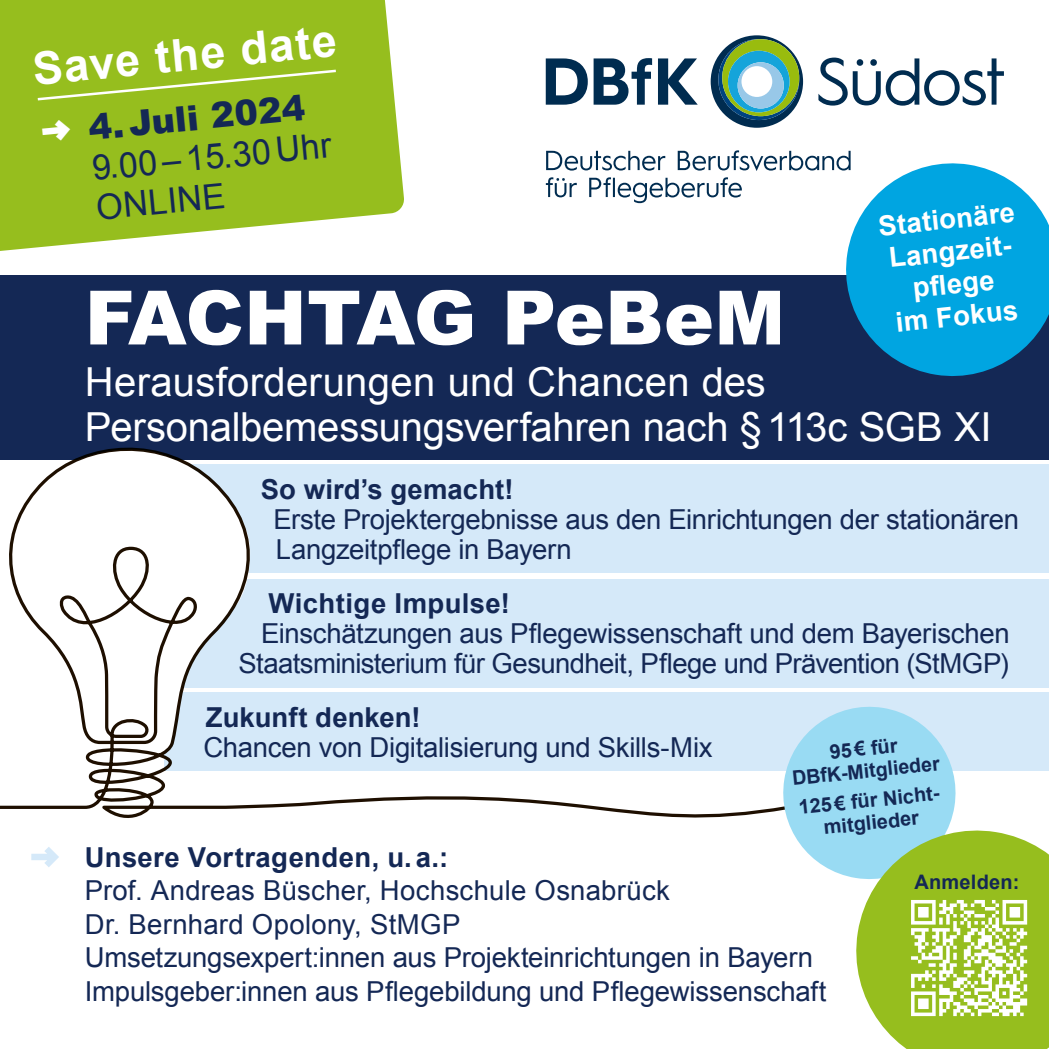
<style>
.page{position:relative;width:1049px;height:1049px;background:#fff}
.page>*{position:absolute;margin:0;border:0;box-sizing:border-box;transform-origin:0 0}
.t1{font:900 75px "Arial";letter-spacing:-.005em;color:#fff}
.t2{font:700 45px "Arial";color:#fff}
.t3{font:40px/45px "Arial";letter-spacing:-.005em;color:#fff}
.t4{font:35px/40.5px "Arial";color:#142855}
.t5{font:900 35px "Arial";color:#142855}
.t6{font:27.5px/33.5px "Arial";letter-spacing:-.01em;color:#142855}
.t7{font:700 27.5px "Arial";letter-spacing:.01em;color:#142855}
.t8{font:700 27.5px/32.5px "Arial";color:#fff;text-align:center}
.t9{font:700 20px/22.5px "Arial";letter-spacing:.01em;color:#142855;text-align:center}
.t10{font:700 20px/25px "Arial";color:#fff;text-align:center}
</style>
<div class="page">
<div style="left:0;top:275px;width:1049px;height:185px;background:#142855"></div>
<svg style="left:0;top:0;width:404px;height:251px;background:#a1c536"></svg>
<div style="left:164px;top:579px;width:885px;height:108px;background:#d5e9f9"></div>
<div style="left:164px;top:693px;width:885px;height:78px;background:#d5e9f9"></div>
<svg style="left:546px;top:58px;width:106px;height:47px"></svg>
<svg style="left:658px;top:58px;width:40px;height:47px"></svg>
<svg style="left:818px;top:58px;width:186px;height:48px"></svg>
<svg style="left:546px;top:151px;width:119px;height:20px"></svg>
<svg style="left:678px;top:150px;width:172px;height:21px"></svg>
<svg style="left:546px;top:177px;width:31px;height:20px"></svg>
<svg style="left:589px;top:177px;width:153px;height:26px"></svg>
<svg style="left:711px;top:35px;width:92px;height:93px"></svg>
<div style="left:164px;top:464px;width:885px;height:109px;background:#d5e9f9"></div>
<svg style="left:0;top:447px;width:793px;height:371px"></svg>
<svg style="left:777px;top:700px;width:179px;height:176px"></svg>
<svg style="left:847px;top:822px;width:202px;height:227px;fill:#96be1e"></svg>
<svg style="left:911px;top:900px;width:116px;height:116px"></svg>
<svg style="left:35px;top:68px;width:304px;height:34px;background:#9dc22e"></svg>
<svg style="left:31px;top:847px;width:28px;height:20px"></svg>
<svg style="left:838px;top:155px;width:211px;height:221px;fill:#00a5e1"></svg>
<svg style="left:42px;top:119px;width:29px;height:23px"></svg>
<h2 class="t2" style="left:30px;top:38px;width:306px;rotate:-5deg">Save the date</h2>
<p class="t5" style="left:86px;top:102px;width:219px;rotate:-5deg">4.Juli 2024</p>
<p class="t4" style="left:91px;top:147px;width:242px;rotate:-5deg">9.00 – 15.30 Uhr<br>ONLINE</p>
<p class="t8" style="left:877px;top:211px;width:138px;rotate:-6deg">Stationäre<br>Langzeit&shy;pflege<br>im Fokus</p>
<p class="t10" style="left:916px;top:235px;width:103px;rotate:6deg">Stationäre<br>Langzeit&shy;pflege<br>im Fokus</p>
<h1 class="t1" style="left:85px;top:263px;width:702px">FACHTAG PeBeM</h1>
<h3 class="t3" style="left:85px;top:360px;width:908px">Herausforderungen und Chancen des<br>Personalbemessungsverfahren nach §113c SGB XI</h3>
<p class="t7" style="left:261px;top:471px;width:254px">So wird’s gemacht!</p>
<p class="t6" style="left:273px;top:504px;width:747px;line-height:30px">Erste Projektergebnisse aus den Einrichtungen der stationären<br>Langzeitpflege in Bayern</p>
<p class="t7" style="left:268px;top:585px;width:243px">Wichtige Impulse!</p>
<p class="t6" style="left:238px;top:619px;width:773px;line-height:30px;text-align:right">Einschätzungen aus Pflegewissenschaft und dem Bayerischen<br>Staatsministerium für Gesundheit, Pflege und Prävention (StMGP)</p>
<p class="t7" style="left:206px;top:699px;width:216px">Zukunft denken!</p>
<p class="t6" style="left:203px;top:731px;width:511px">Chancen von Digitalisierung und Skills-Mix</p>
<p class="t9" style="left:789px;top:745px;width:150px;rotate:-6deg">95€ für<br>DBfK-Mitglieder</p>
<p class="t9" style="left:797px;top:797px;width:146px;rotate:-6deg">125€ für Nicht&shy;mitglieder</p>
<p class="t7" style="left:85px;top:839px;width:365px">Unsere Vortragenden, u. a.:</p>
<p class="t6" style="left:85px;top:874px;width:743px">Prof. Andreas Büscher, Hochschule Osnabrück<br>Dr. Bernhard Opolony, StMGP<br>Umsetzungsexpert:innen aus Projekteinrichtungen in Bayern Impulsgeber:innen aus Pflegebildung und Pflegewissenschaft</p>
<p class="t9" style="left:914px;top:871px;width:106px">Anmelden:</p>
</div>
